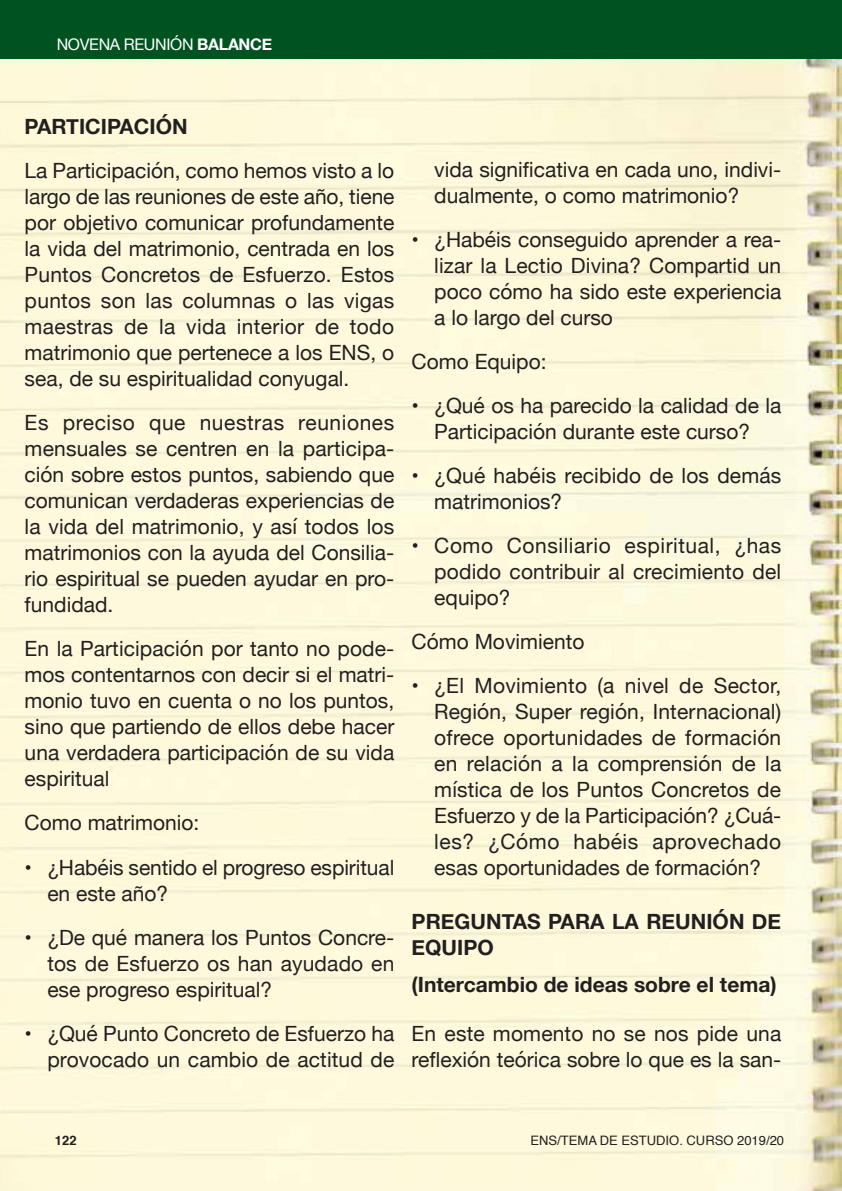
<style>
.page{position:relative;width:842px;height:1191px;background:#fff}
.page>*{position:absolute;margin:0;border:0;box-sizing:border-box;transform-origin:0 0}
.t1{font:21px/26px "Helvetica Neue";color:#231f20;text-align:justify}
.t2{font:700 21px/26px "Helvetica Neue";color:#231f20}
._0-teja{font:16px "Helvetica Neue";letter-spacing:-.02em;color:#fff}
.t3{font:13px "Helvetica";color:#231f20}
.t4{font:700 13px "Helvetica";color:#231f20}
.s1{font-weight:700}
</style>
<div class="page">
<img style="left:0;top:58px;width:842px;height:1133px">
<div style="left:0;top:0;width:842px;height:58px;background:#005321"></div>
<p class="_0-teja" style="left:57px;top:33px;width:217px">NOVENA REUNIÓN <span class="s1">BALANCE</span></p>
<p class="t2" style="left:25px;top:114px;width:164px">PARTICIPACIÓN</p>
<p class="t1" style="left:25px;top:158px;width:371px">La Participación, como hemos visto a lo largo de las reuniones de este año, tiene por objetivo comunicar profundamente la vida del matrimonio, centrada en los Puntos Concretos de Esfuerzo. Estos puntos son las columnas o las vigas maestras de la vida interior de todo matrimonio que pertenece a los ENS, o sea, de su espiritualidad conyugal.</p>
<p class="t1" style="left:25px;top:410px;width:371px">Es preciso que nuestras reuniones mensuales se centren en la participa&shy;ción sobre estos puntos, sabiendo que comunican verdaderas experiencias de la vida del matrimonio, y así todos los matrimonios con la ayuda del Consilia&shy;rio espiritual se pueden ayudar en pro&shy;fundidad.</p>
<p class="t1" style="left:25px;top:637px;width:371px">En la Participación por tanto no pode&shy;mos contentarnos con decir si el matri&shy;monio tuvo en cuenta o no los puntos, sino que partiendo de ellos debe hacer una verdadera participación de su vida espiritual</p>
<p class="t1" style="left:25px;top:811px;width:176px">Como matrimonio:</p>
<p class="t1" style="left:47px;top:855px;width:349px;text-indent:-23px">• ¿Habéis sentido el progreso espiritual en este año?</p>
<p class="t1" style="left:47px;top:925px;width:348px;text-indent:-23px">• ¿De qué manera los Puntos Concre&shy;tos de Esfuerzo os han ayudado en ese progreso espiritual?</p>
<p class="t1" style="left:25px;top:1021px;width:371px;text-align:right">• ¿Qué Punto Concreto de Esfuerzo ha provocado un cambio de actitud de</p>
<p class="t1" style="left:434px;top:158px;width:348px">vida significativa en cada uno, indivi&shy;dualmente, o como matrimonio?</p>
<p class="t1" style="left:434px;top:228px;width:348px;text-indent:-23px">• ¿Habéis conseguido aprender a rea&shy;lizar la Lectio Divina? Compartid un poco cómo ha sido este experiencia a lo largo del curso</p>
<p class="t1" style="left:412px;top:350px;width:136px">Como Equipo:</p>
<p class="t1" style="left:412px;top:394px;width:371px;text-align:center">• ¿Qué os ha parecido la calidad de la<br>Participación durante este curso?</p>
<p class="t1" style="left:434px;top:463px;width:349px;text-indent:-23px">• ¿Qué habéis recibido de los demás matrimonios?</p>
<p class="t1" style="left:434px;top:533px;width:348px;text-indent:-23px">• Como Consiliario espiritual, ¿has podido contribuir al crecimiento del equipo?</p>
<p class="t1" style="left:412px;top:629px;width:174px">Cómo Movimiento</p>
<p class="t1" style="left:434px;top:673px;width:349px;text-indent:-23px">• ¿El Movimiento (a nivel de Sector, Región, Super región, Internacional) ofrece oportunidades de formación en relación a la comprensión de la mística de los Puntos Concretos de Esfuerzo y de la Participación? ¿Cuá&shy;les? ¿Cómo habéis aprovechado esas oportunidades de formación?</p>
<p class="t2" style="left:412px;top:909px;width:371px">PREGUNTAS PARA LA REUNIÓN DE<br>EQUIPO</p>
<p class="t2" style="left:412px;top:972px;width:367px">(Intercambio de ideas sobre el tema)</p>
<p class="t1" style="left:412px;top:1021px;width:371px">En este momento no se nos pide una reflexión teórica sobre lo que es la san-</p>
<p class="t4" style="left:55px;top:1130px;width:23px">122</p>
<p class="t3" style="left:530px;top:1130px;width:255px">ENS/TEMA DE ESTUDIO. CURSO 2019/20</p>
</div>
